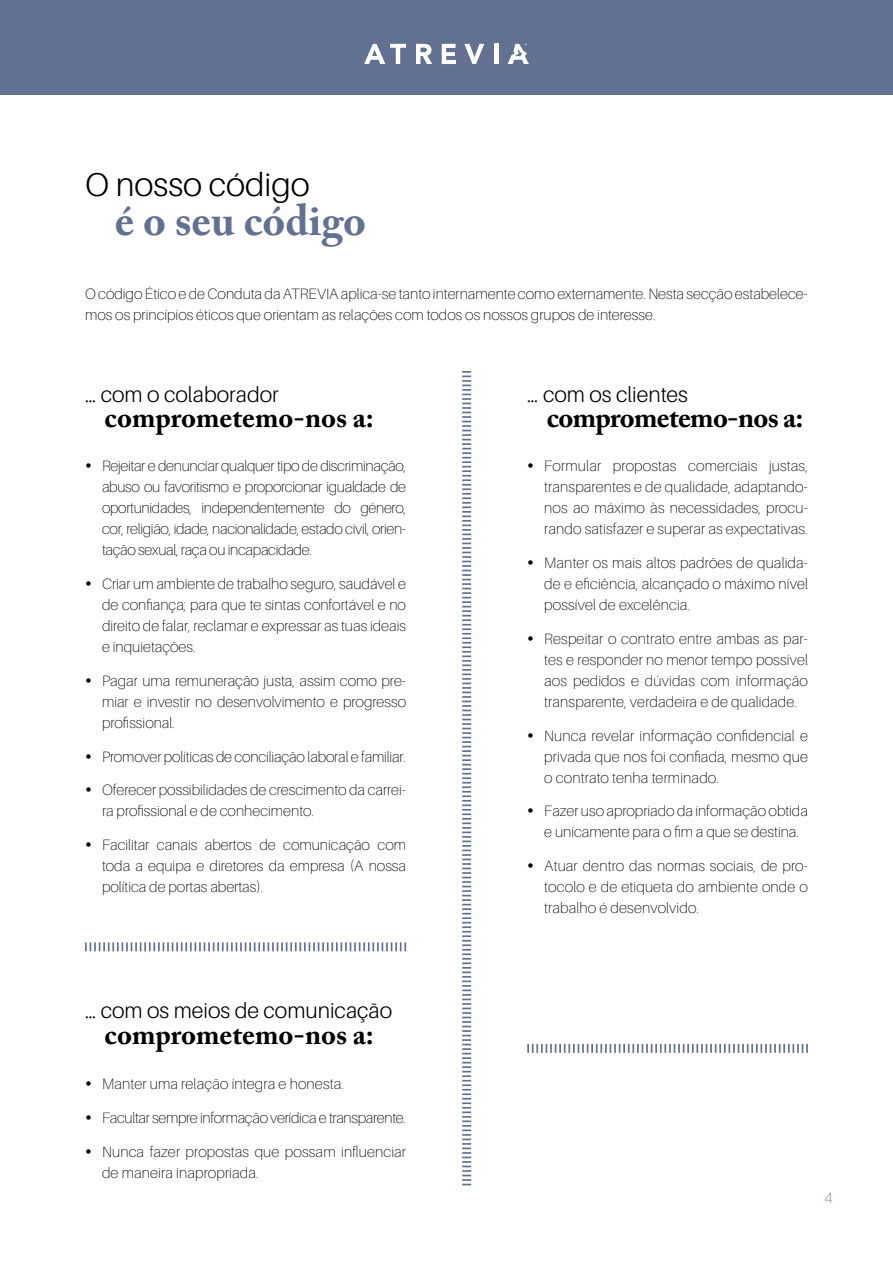
<style>
.page{position:relative;width:893px;height:1263px;background:#fff}
.page>*{position:absolute;margin:0;border:0;box-sizing:border-box;transform-origin:0 0}
.t1{font:700 43.5px "Adobe Caslon Pro";color:#627191}
.t2{font:300 33px "Aileron";color:#000}
.t3{font:700 28.5px "Adobe Caslon Pro";color:#000}
.t4{font:700 28.5px "Adobe Caslon Pro";letter-spacing:-.025em;color:#000}
.t5{font:300 21.6px "Aileron";color:#000}
.t6{font:100 15px/21px "Aileron";color:#000;text-align:justify}
.t7{font:100 15px "Aileron";letter-spacing:-.02em;color:#000}
.t8{font:100 15px "Aileron";color:#627191}
</style>
<div class="page">
<div style="left:0;top:0;width:893px;height:95px;background:#627191"></div>
<svg style="left:416px;top:44px;width:16px;height:20px"></svg>
<svg style="left:442px;top:44px;width:14px;height:20px"></svg>
<svg style="left:464px;top:44px;width:20px;height:20px"></svg>
<div style="left:494px;top:44px;width:5px;height:20px;background:#fff"></div>
<svg style="left:364px;top:44px;width:42px;height:20px"></svg>
<svg style="left:508px;top:44px;width:21px;height:20px"></svg>
<svg style="left:85px;top:942px;width:321px;height:9px"></svg>
<svg style="left:527px;top:1044px;width:281px;height:9px"></svg>
<svg style="left:462px;top:371px;width:9px;height:814px"></svg>
<h2 class="t2" style="left:85px;top:166px;width:226px">O nosso código</h2>
<h1 class="t1" style="left:115px;top:194px;width:253px">é o seu código</h1>
<p class="t6" style="left:85px;top:284px;width:724px">O código Ético e de Conduta da ATREVIA aplica-se tanto internamente como externamente. Nesta secção estabelece&shy;mos os princípios éticos que orientam as relações com todos os nossos grupos de interesse.</p>
<h3 class="t5" style="left:85px;top:382px;width:195px">… com o colaborador</h3>
<h3 class="t3" style="left:105px;top:401px;width:271px">comprometemo-nos a:</h3>
<p class="t6" style="left:102px;top:456px;width:306px">Rejeitar e denunciar qualquer tipo de discriminação, abuso ou favoritismo e proporcionar igualdade de oportunidades, independentemente do género, cor, religião, idade, nacionalidade, estado civil, orien&shy;tação sexual, raça ou incapacidade.</p>
<p class="t6" style="left:102px;top:573px;width:306px">Criar um ambiente de trabalho seguro, saudável e de confiança; para que te sintas confortável e no direito de falar, reclamar e expressar as tuas ideais e inquietações.</p>
<p class="t6" style="left:102px;top:670px;width:306px">Pagar uma remuneração justa, assim como pre&shy;miar e investir no desenvolvimento e progresso profissional.</p>
<p class="t6" style="left:102px;top:746px;width:305px">Promover políticas de conciliação laboral e familiar.</p>
<p class="t6" style="left:102px;top:780px;width:306px">Oferecer possibilidades de crescimento da carrei&shy;ra profissional e de conhecimento.</p>
<p class="t6" style="left:102px;top:834px;width:306px">Facilitar canais abertos de comunicação com toda a equipa e diretores da empresa (A nossa política de portas abertas).</p>
<h3 class="t5" style="left:527px;top:382px;width:162px">… com os clientes</h3>
<h3 class="t4" style="left:547px;top:401px;width:258px">comprometemo-nos a:</h3>
<p class="t6" style="left:544px;top:456px;width:265px">Formular propostas comerciais justas, transparentes e de qualidade, adaptando&shy;nos ao máximo às necessidades, procu&shy;rando satisfazer e superar as expectativas.</p>
<p class="t6" style="left:544px;top:552px;width:265px">Manter os mais altos padrões de qualida&shy;de e eficiência, alcançado o máximo nível possível de excelência.</p>
<p class="t6" style="left:544px;top:628px;width:265px">Respeitar o contrato entre ambas as par&shy;tes e responder no menor tempo possível aos pedidos e dúvidas com informação transparente, verdadeira e de qualidade.</p>
<p class="t6" style="left:544px;top:725px;width:265px">Nunca revelar informação confidencial e privada que nos foi confiada, mesmo que o contrato tenha terminado.</p>
<p class="t6" style="left:544px;top:801px;width:265px">Fazer uso apropriado da informação obtida e unicamente para o fim a que se destina.</p>
<p class="t6" style="left:544px;top:855px;width:265px">Atuar dentro das normas sociais, de pro&shy;tocolo e de etiqueta do ambiente onde o trabalho é desenvolvido.</p>
<h3 class="t5" style="left:85px;top:999px;width:309px">… com os meios de comunicação</h3>
<h3 class="t3" style="left:105px;top:1017px;width:271px">comprometemo-nos a:</h3>
<p class="t6" style="left:102px;top:1074px;width:243px">Manter uma relação íntegra e honesta.</p>
<p class="t7" style="left:102px;top:1110px;width:306px">Facultar sempre informação verídica e transparente.</p>
<p class="t6" style="left:102px;top:1141px;width:306px">Nunca fazer propostas que possam influenciar de maneira inapropriada.</p>
<p class="t8" style="left:824px;top:1190px;width:10px">4</p>
</div>
